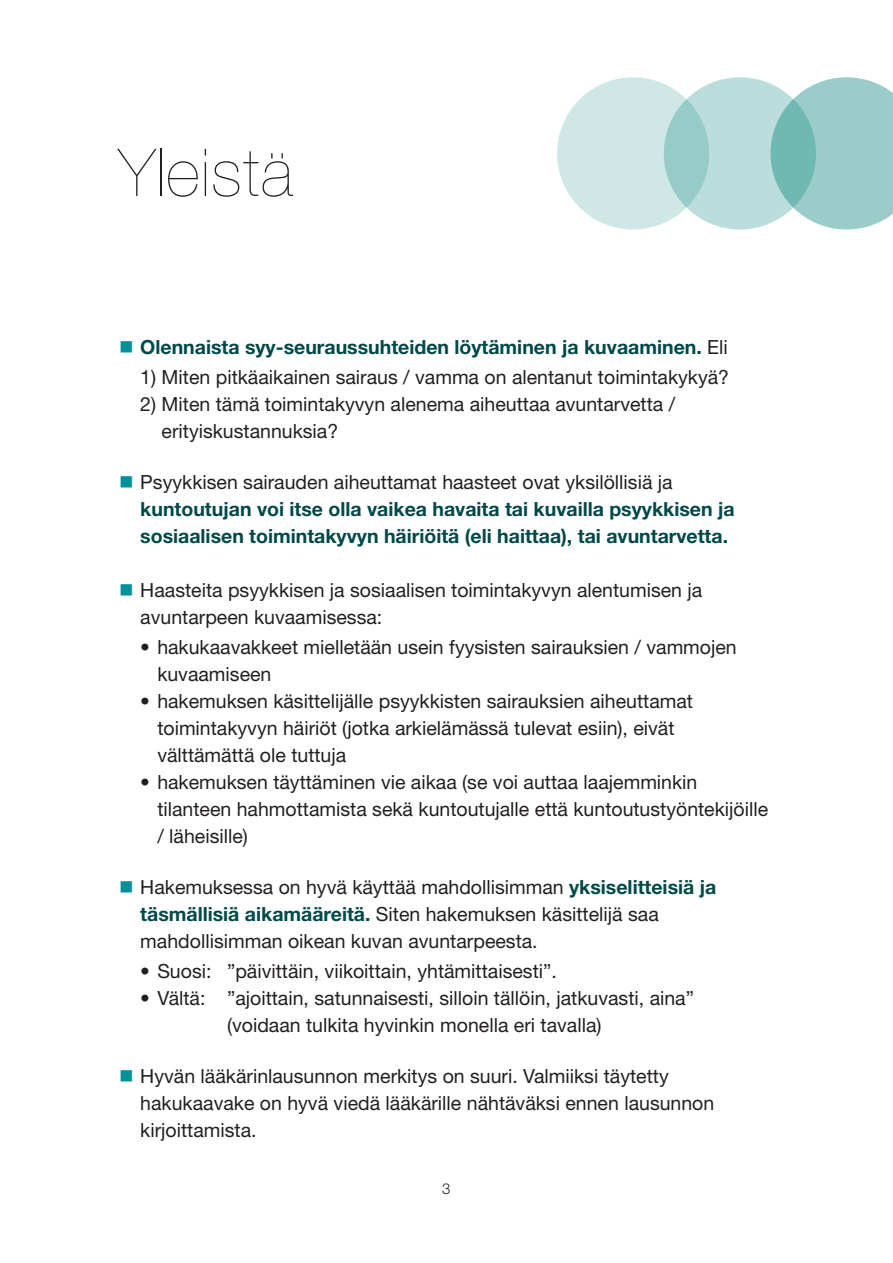
<style>
.page{position:relative;width:893px;height:1263px;background:#fff}
.page>*{position:absolute;margin:0;border:0;box-sizing:border-box;transform-origin:0 0}
.o1{font:200 66px "Helvetica Neue LT Std";letter-spacing:.025em;color:#231f20}
.Leipä{font:19.5px/27px "Helvetica Neue LT Std";color:#231f20}
.t1{font:700 19.5px/27px "Helvetica Neue LT Std";color:#004848}
.Leipis{font:300 15px "Helvetica Neue LT Std";color:#231f20}
.s1{font-weight:400;color:#231f20}
.s2{font-weight:700;color:#004848}
</style>
<div class="page">
<div style="left:557px;top:77px;width:152px;height:153px;background:#cfe7e5;border-radius:50%"></div>
<svg style="left:664px;top:77px;width:152px;height:153px;background:#b2d8d6"></svg>
<svg style="left:770px;top:77px;width:123px;height:153px;background:#9ecfcc"></svg>
<p class="o1" style="left:119px;top:134px;width:175px">Yleistä</p>
<p class="t1" style="left:140px;top:333px;width:589px">Olennaista syy-seuraussuhteiden löytäminen ja kuvaaminen. <span class="s1">Eli</span></p>
<p class="Leipä" style="left:140px;top:363px;width:590px">1) Miten pitkäaikainen sairaus / vamma on alentanut toimintakykyä?</p>
<p class="Leipä" style="left:140px;top:390px;width:536px">2) Miten tämä toimintakyvyn alenema aiheuttaa avuntarvetta /</p>
<p class="Leipä" style="left:162px;top:417px;width:178px">erityiskustannuksia?</p>
<p class="t1" style="left:140px;top:468px;width:596px"><span class="s1">Psyykkisen sairauden aiheuttamat haasteet ovat yksilöllisiä ja </span>kuntoutujan voi itse olla vaikea havaita tai kuvailla psyykkisen ja sosiaalisen toimintakyvyn häiriöitä (eli haittaa), tai avuntarvetta.</p>
<p class="Leipä" style="left:140px;top:576px;width:564px">Haasteita psyykkisen ja sosiaalisen toimintakyvyn alentumisen ja avuntarpeen kuvaamisessa:</p>
<p class="Leipä" style="left:157px;top:633px;width:581px;text-indent:-17px">• hakukaavakkeet mielletään usein fyysisten sairauksien / vammojen kuvaamiseen</p>
<p class="Leipä" style="left:157px;top:687px;width:537px;text-indent:-17px">• hakemuksen käsittelijälle psyykkisten sairauksien aiheuttamat toimintakyvyn häiriöt (jotka arkielämässä tulevat esiin), eivät välttämättä ole tuttuja</p>
<p class="Leipä" style="left:157px;top:768px;width:612px;text-indent:-17px">• hakemuksen täyttäminen vie aikaa (se voi auttaa laajemminkin tilanteen hahmottamista sekä kuntoutujalle että kuntoutustyöntekijöille / läheisille)</p>
<p class="Leipä" style="left:140px;top:873px;width:578px">Hakemuksessa on hyvä käyttää mahdollisimman <span class="s2">yksiselitteisiä ja täsmällisiä aikamääreitä.</span> Siten hakemuksen käsittelijä saa mahdollisimman oikean kuvan avuntarpeesta.</p>
<p class="Leipä" style="left:140px;top:957px;width:418px">• Suosi: ”päivittäin, viikoittain, yhtämittaisesti”.</p>
<p class="Leipä" style="left:140px;top:984px;width:555px;text-align:center">• Vältä: ”ajoittain, satunnaisesti, silloin tällöin, jatkuvasti, aina” (voidaan tulkita hyvinkin monella eri tavalla)</p>
<p class="Leipä" style="left:140px;top:1062px;width:575px">Hyvän lääkärinlausunnon merkitys on suuri. Valmiiksi täytetty hakukaavake on hyvä viedä lääkärille nähtäväksi ennen lausunnon kirjoittamista.</p>
<p class="Leipis" style="left:442px;top:1179px;width:10px">3</p>
</div>
